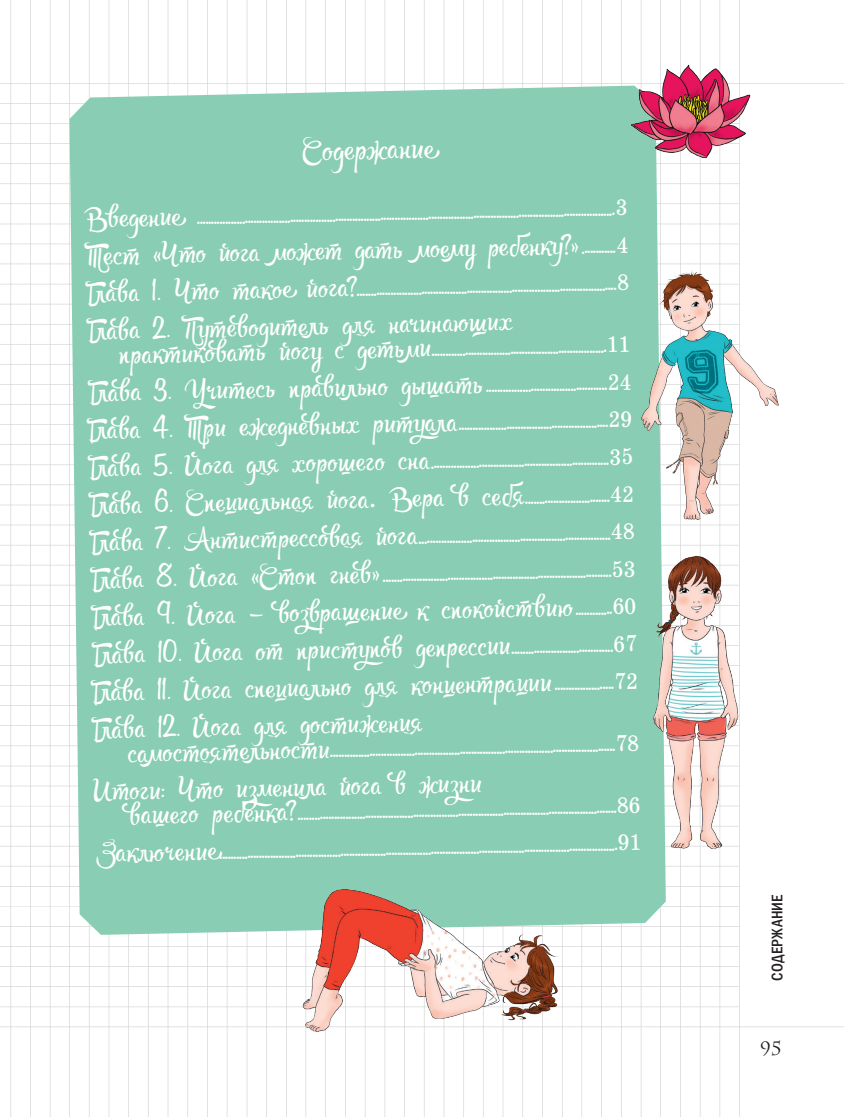
<style>
.page{position:relative;width:844px;height:1117px;background:#fff}
.page>*{position:absolute;margin:0;border:0;box-sizing:border-box;transform-origin:0 0}
.t1{font:24.5px "Rupster Script Free";color:#fff}
.t2{font:22.75px/37.4px "Rupster Script Free";color:#fff;text-align:justify}
.t3{font:19.25px "Barry Gothic C";color:#231f20}
.t4{font:500 condensed 15.75px "Franklin Gothic";letter-spacing:.015em;color:#231f20}
.s1{font-family:"School Book New C"}
.s2{font-family:"Honey Script";font-weight:600;font-size:35px}
</style>
<div class="page">
<img style="left:0;top:0;width:843px;height:1116px">
<div style="left:69px;top:86px;width:596px;height:848px;background:#89ceb4"></div>
<img style="left:278px;top:869px;width:328px;height:179px">
<img style="left:640px;top:254px;width:147px;height:270px">
<img style="left:587px;top:61px;width:200px;height:114px">
<img style="left:643px;top:552px;width:102px;height:299px">
<p class="t1" style="left:301px;top:137px;width:134px;rotate:-1deg">Содержание</p>
<p class="t2" style="left:84px;top:199px;width:544px;rotate:-1deg">Введение ....................................................................................................................................................<span class="s1">3<br></span>Тест «Что йога может дать моему ребенку?»............<span class="s1">4<br></span>Глава <span class="s2">1.</span> Что такое йога?............................................................................................<span class="s1">8<br></span>Глава <span class="s2">2.</span> Путеводитель для начинающих</p>
<p class="t2" style="left:85px;top:335px;width:547px;text-indent:33px;rotate:-1deg">практиковать йогу с детьми.............................................................<span class="s1">11<br></span>Глава <span class="s2">3.</span> Учитесь правильно дышать...........................................<span class="s1">24<br></span>Глава <span class="s2">4.</span> Три ежедневных ритуала.....................................................<span class="s1">29<br></span>Глава <span class="s2">5.</span> Йога для хорошего сна...............................................................<span class="s1">35<br></span>Глава <span class="s2">6.</span> Специальная йога<span class="s1">.</span> Вера в себя..............................<span class="s1">42<br></span>Глава <span class="s2">7.</span> Антистрессовая йога....................................................................<span class="s1">48<br></span>Глава <span class="s2">8.</span> Йога «Стоп гнев».................................................................................<span class="s1">53<br></span>Глава <span class="s2">9.</span> Йога – возвращение к спокойствию.............<span class="s1">60<br></span>Глава <span class="s2">10.</span> Йога от приступов депрессии....................................<span class="s1">67<br></span>Глава <span class="s2">11.</span> Йога специально для концентрации.....................<span class="s1">72<br></span>Глава <span class="s2">12.</span> Йога для достижения</p>
<p class="t2" style="left:93px;top:733px;width:547px;line-height:38.1px;text-indent:35px;rotate:-1deg">самостоятельности.....................................................................................................<span class="s1">78<br></span>Итоги: Что изменила йога в жизни</p>
<p class="t2" style="left:94px;top:796px;width:547px;text-align:right;rotate:-1deg">вашего ребенка?.................................................................................................................<span class="s1">86<br></span>Заключение.............................................................................................................................................<span class="s1">91</span></p>
<p class="t4" style="left:766px;top:980px;width:87px;rotate:-90deg">СОДЕРЖАНИЕ</p>
<p class="t3" style="left:759px;top:1036px;width:24px">95</p>
</div>
